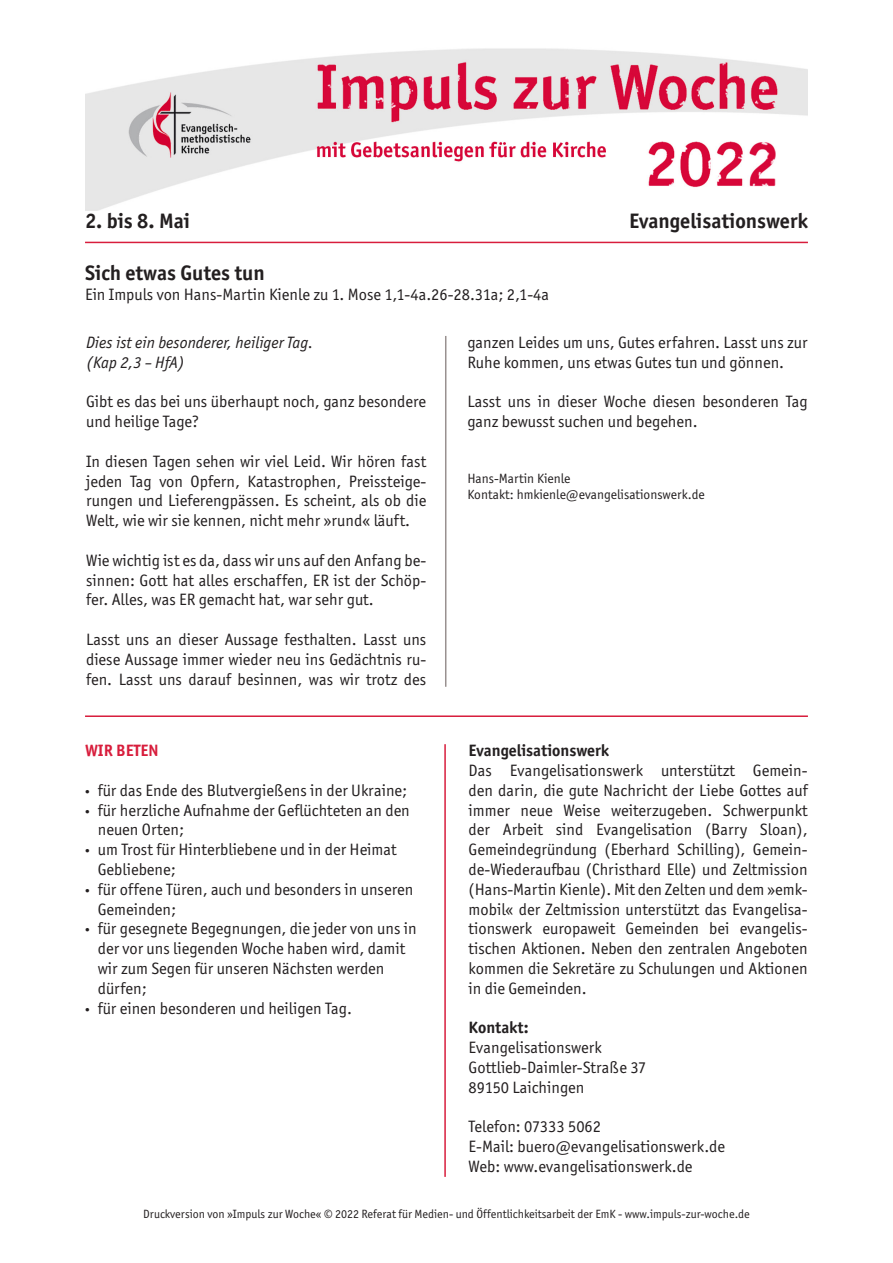
<style>
.page{position:relative;width:893px;height:1263px;background:#fff}
.page>*{position:absolute;margin:0;border:0;box-sizing:border-box;transform-origin:0 0}
.t1{font:700 21px "Officina Sans ITC Std";color:#231f20}
.t2{font:16.5px/19.8px "Officina Sans ITC Std";color:#231f20}
.t3{font:italic 16.5px/19.8px "Officina Sans ITC Std";color:#231f20}
.t4{font:700 16.5px "Officina Sans ITC Std";color:#231f20}
.t5{font:700 16.5px "Officina Sans ITC Std";color:#d81d3c}
.t6{font:13.5px/16.2px "Officina Sans ITC Std";color:#231f20}
.t7{font:12px "Officina Sans ITC Std";color:#231f20}
.s1{font-family:"Myriad Pro"}
</style>
<div class="page">
<img style="left:85px;top:48px;width:723px;height:163px">
<hr style="left:85px;top:715px;width:723px;height:2px;background:#d81d3c">
<hr style="left:444px;top:744px;width:2px;height:433px;background:#d81d3c">
<hr style="left:85px;top:242px;width:723px;height:1px;background:#d81d3c">
<hr style="left:445px;top:336px;width:1px;height:351px;background:#999190">
<p class="t1" style="left:85px;top:208px;width:107px">2. bis 8. Mai</p>
<p class="t1" style="left:629px;top:208px;width:180px">Evangelisationswerk</p>
<p class="t1" style="left:85px;top:260px;width:181px">Sich etwas Gutes tun</p>
<p class="t2" style="left:85px;top:284px;width:466px">Ein Impuls von Hans-Martin Kienle zu 1. Mose 1,1-4a.26-28.31a; 2,1-4a</p>
<p class="t3" style="left:86px;top:332px;width:229px">Dies ist ein besonderer, heiliger Tag. (Kap 2,3 – HfA)</p>
<p class="t2" style="left:86px;top:392px;width:342px">Gibt es das bei uns überhaupt noch, ganz besondere und heilige Tage?</p>
<p class="t2" style="left:86px;top:451px;width:342px;text-align:justify">In diesen Tagen sehen wir viel Leid. Wir hören fast jeden Tag von Opfern, Katastrophen, Preissteige&shy;rungen und Lieferengpässen. Es scheint, als ob die Welt, wie wir sie kennen, nicht mehr »rund« läuft.</p>
<p class="t2" style="left:86px;top:550px;width:342px;text-align:justify">Wie wichtig ist es da, dass wir uns auf den Anfang be&shy;sinnen: Gott hat alles erschaffen, ER ist der Schöp&shy;fer. Alles, was ER gemacht hat, war sehr gut.</p>
<p class="t2" style="left:86px;top:629px;width:342px;text-align:justify">Lasst uns an dieser Aussage festhalten. Lasst uns diese Aussage immer wieder neu ins Gedächtnis ru&shy;fen. Lasst uns darauf besinnen, was wir trotz des</p>
<p class="t2" style="left:467px;top:332px;width:342px">ganzen Leides um uns, Gutes erfahren. Lasst uns zur<br>Ruhe kommen, uns etwas Gutes tun und gönnen.</p>
<p class="t2" style="left:467px;top:392px;width:342px">Lasst uns in dieser Woche diesen besonderen Tag ganz bewusst suchen und begehen.</p>
<p class="t6" style="left:467px;top:470px;width:239px">Hans-Martin Kienle<br>Kontakt: hmkienle@evangelisationswerk.de</p>
<p class="t4" style="left:469px;top:740px;width:142px">Evangelisationswerk</p>
<p class="t2" style="left:469px;top:760px;width:340px;text-align:justify">Das Evangelisationswerk unterstützt Gemein&shy;den darin, die gute Nachricht der Liebe Gottes auf immer neue Weise weiterzugeben. Schwerpunkt der Arbeit sind Evangelisation (Barry Sloan), Gemeindegründung (Eberhard Schilling), Gemein&shy;de-Wiederaufbau (Christhard Elle) und Zeltmission (Hans-Martin Kienle). Mit den Zelten und dem »emk&shy;mobil« der Zeltmission unterstützt das Evangelisa&shy;tionswerk europaweit Gemeinden bei evangelis&shy;tischen Aktionen. Neben den zentralen Angeboten kommen die Sekretäre zu Schulungen und Aktionen in die Gemeinden.</p>
<p class="t4" style="left:469px;top:1017px;width:61px">Kontakt:</p>
<p class="t2" style="left:469px;top:1037px;width:179px">Evangelisationswerk<br>Gottlieb-Daimler-Straße 37<br>89150 Laichingen</p>
<p class="t2" style="left:469px;top:1117px;width:258px">Telefon: 07333 5062<br>E-Mail: buero@evangelisationswerk.de<br>Web: www.evangelisationswerk.de</p>
<p class="t7" style="left:143px;top:1207px;width:608px">Druckversion von »Impuls zur Woche« © 2022 Referat für Medien- und Öffentlichkeitsarbeit der EmK - www.impuls-zur-woche.de</p>
<p class="t5" style="left:85px;top:740px;width:75px">WIR BETEN</p>
<p class="t2" style="left:85px;top:780px;width:324px"><span class="s1">•</span> für das Ende des Blutvergießens in der Ukraine;</p>
<p class="t2" style="left:98px;top:800px;width:314px;text-indent:-13px"><span class="s1">•</span> für herzliche Aufnahme der Geflüchteten an den neuen Orten;</p>
<p class="t2" style="left:98px;top:839px;width:300px;text-indent:-13px"><span class="s1">•</span> um Trost für Hinterbliebene und in der Heimat<br>Gebliebene;</p>
<p class="t2" style="left:98px;top:879px;width:317px;text-indent:-13px"><span class="s1">•</span> für offene Türen, auch und besonders in unseren<br>Gemeinden;</p>
<p class="t2" style="left:98px;top:919px;width:320px;text-indent:-13px"><span class="s1">•</span> für gesegnete Begegnungen, die jeder von uns in der vor uns liegenden Woche haben wird, damit wir zum Segen für unseren Nächsten werden dürfen;</p>
<p class="t2" style="left:85px;top:998px;width:268px"><span class="s1">•</span> für einen besonderen und heiligen Tag.</p>
</div>
